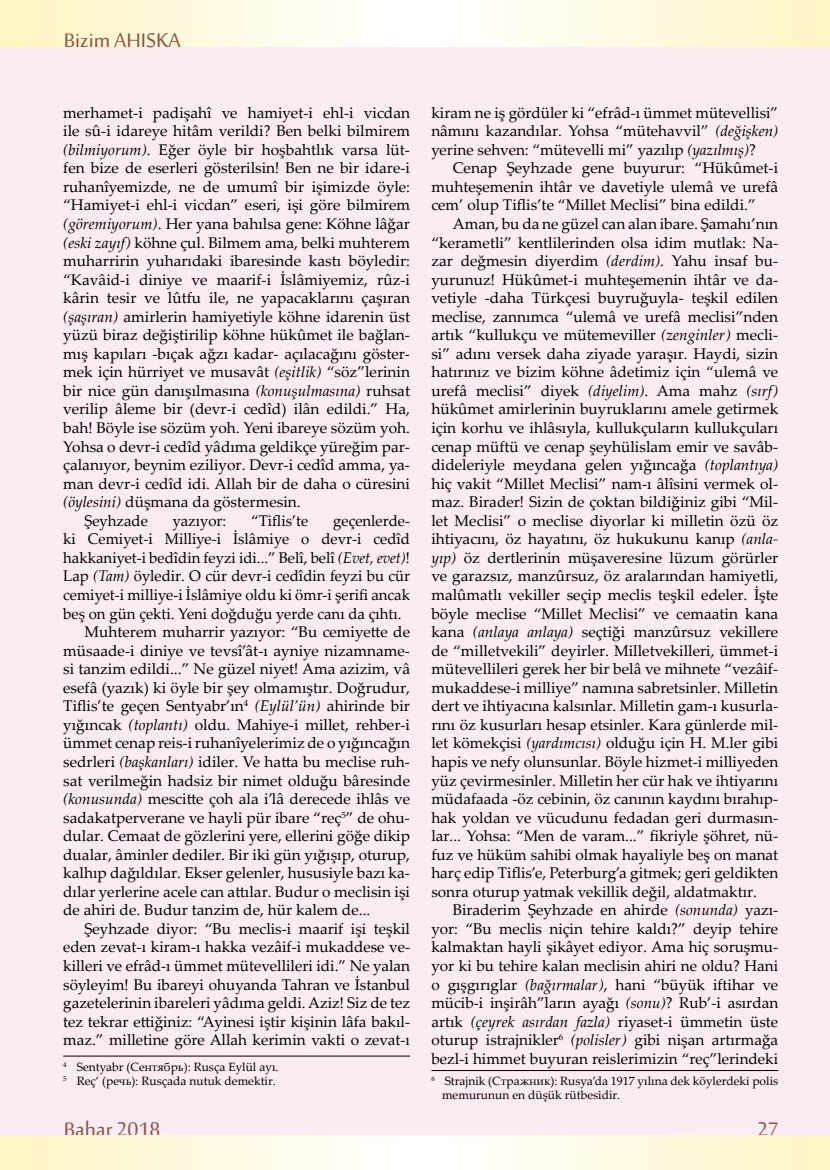
<style>
.page{position:relative;width:830px;height:1170px;background:#fff}
.page>*{position:absolute;margin:0;border:0;box-sizing:border-box;transform-origin:0 0}
.t1{font:27px "Sakkal Majalla";color:#8a5648}
.t2{font:15.45px/18.6px "Palatino Linotype";color:#000;text-align:justify}
.t3{font:12px/14.4px "Palatino Linotype";color:#000}
.s1{font-style:italic}
</style>
<div class="page">
<div style="left:0;top:32px;width:829px;height:1106px;background:#fbebf3"></div>
<hr style="left:63px;top:1055px;width:347px;height:1px;background:#000">
<hr style="left:431px;top:1070px;width:346px;height:1px;background:#000">
<svg style="left:0;top:0;width:829px;height:47px"></svg>
<svg style="left:0;top:1135px;width:829px;height:2px"></svg>
<svg style="left:0;top:1139px;width:829px;height:30px"></svg>
<h1 class="t1" style="left:64px;top:22px;width:118px">Bizim AHISKA</h1>
<p class="t2" style="left:63px;top:103px;width:348px">merhamet-i padişahî ve hamiyet-i ehl-i vicdan</p>
<p class="t2" style="left:63px;top:121px;width:348px">ile sû-i idareye hitâm verildi? Ben belki bilmirem</p>
<p class="t2" style="left:63px;top:140px;width:348px"><span class="s1">(bilmiyorum)</span>. Eğer öyle bir hoşbahtlık varsa lüt-</p>
<p class="t2" style="left:63px;top:158px;width:348px">fen bize de eserleri gösterilsin! Ben ne bir idare-i</p>
<p class="t2" style="left:63px;top:177px;width:348px">ruhanîyemizde, ne de umumî bir işimizde öyle:</p>
<p class="t2" style="left:63px;top:195px;width:348px">“Hamiyet-i ehl-i vicdan” eseri, işi göre bilmirem</p>
<p class="t2" style="left:63px;top:214px;width:348px"><span class="s1">(göremiyorum)</span>. Her yana bahılsa gene: Köhne lâğar</p>
<p class="t2" style="left:63px;top:232px;width:348px"><span class="s1">(eski zayıf)</span> köhne çul. Bilmem ama, belki muhterem</p>
<p class="t2" style="left:63px;top:251px;width:348px">muharririn yuharıdaki ibaresinde kastı böyledir:</p>
<p class="t2" style="left:63px;top:269px;width:348px">“Kavâid-i diniye ve maarif-i İslâmiyemiz, rûz-i</p>
<p class="t2" style="left:63px;top:288px;width:348px">kârin tesir ve lûtfu ile, ne yapacaklarını çaşıran</p>
<p class="t2" style="left:63px;top:306px;width:348px"><span class="s1">(şaşıran)</span> amirlerin hamiyetiyle köhne idarenin üst</p>
<p class="t2" style="left:63px;top:325px;width:348px">yüzü biraz değiştirilip köhne hükûmet ile bağlan-</p>
<p class="t2" style="left:63px;top:344px;width:348px">mış kapıları -bıçak ağzı kadar- açılacağını göster-</p>
<p class="t2" style="left:63px;top:362px;width:348px">mek için hürriyet ve musavât <span class="s1">(eşitlik)</span> “söz”lerinin</p>
<p class="t2" style="left:63px;top:381px;width:348px">bir nice gün danışılmasına <span class="s1">(konuşulmasına)</span> ruhsat</p>
<p class="t2" style="left:63px;top:399px;width:348px">verilip âleme bir (devr-i cedîd) ilân edildi.” Ha,</p>
<p class="t2" style="left:63px;top:418px;width:348px">bah! Böyle ise sözüm yoh. Yeni ibareye sözüm yoh.</p>
<p class="t2" style="left:63px;top:436px;width:348px">Yohsa o devr-i cedîd yâdıma geldikçe yüreğim par-</p>
<p class="t2" style="left:63px;top:455px;width:348px">çalanıyor, beynim eziliyor. Devr-i cedîd amma, ya-</p>
<p class="t2" style="left:63px;top:473px;width:348px">man devr-i cedîd idi. Allah bir de daha o cüresini</p>
<p class="t2" style="left:63px;top:492px;width:239px"><span class="s1">(öylesini)</span> düşmana da göstermesin.</p>
<p class="t2" style="left:84px;top:510px;width:65px">Şeyhzade</p>
<p class="t2" style="left:173px;top:510px;width:55px">yazıyor:</p>
<p class="t2" style="left:251px;top:510px;width:59px">“Tiflis’te</p>
<p class="t2" style="left:333px;top:510px;width:78px">geçenlerde-</p>
<p class="t2" style="left:63px;top:529px;width:348px">ki Cemiyet-i Milliye-i İslâmiye o devr-i cedîd</p>
<p class="t2" style="left:63px;top:547px;width:348px">hakkaniyet-i bedîdin feyzi idi...” Belî, belî <span class="s1">(Evet, evet)</span>!</p>
<p class="t2" style="left:63px;top:566px;width:348px">Lap <span class="s1">(Tam)</span> öyledir. O cür devr-i cedîdin feyzi bu cür</p>
<p class="t2" style="left:63px;top:585px;width:348px">cemiyet-i milliye-i İslâmiye oldu ki ömr-i şerifi ancak</p>
<p class="t2" style="left:63px;top:603px;width:340px">beş on gün çekti. Yeni doğduğu yerde canı da çıhtı.</p>
<p class="t2" style="left:84px;top:622px;width:327px">Muhterem muharrir yazıyor: “Bu cemiyette de</p>
<p class="t2" style="left:63px;top:640px;width:348px">müsaade-i diniye ve tevsî’ât-ı ayniye nizamname-</p>
<p class="t2" style="left:63px;top:659px;width:348px">si tanzim edildi...” Ne güzel niyet! Ama azizim, vâ</p>
<p class="t2" style="left:63px;top:677px;width:348px">esefâ (yazık) ki öyle bir şey olmamıştır. Doğrudur,</p>
<p class="t2" style="left:63px;top:696px;width:348px">Tiflis’te geçen Sentyabr’ın<sup>4</sup> <span class="s1">(Eylül’ün)</span> ahirinde bir</p>
<p class="t2" style="left:63px;top:714px;width:348px">yığıncak <span class="s1">(toplantı)</span> oldu. Mahiye-i millet, rehber-i</p>
<p class="t2" style="left:63px;top:733px;width:348px">ümmet cenap reis-i ruhanîyelerimiz de o yığıncağın</p>
<p class="t2" style="left:63px;top:751px;width:348px">sedrleri <span class="s1">(başkanları)</span> idiler. Ve hatta bu meclise ruh-</p>
<p class="t2" style="left:63px;top:770px;width:348px">sat verilmeğin hadsiz bir nimet olduğu bâresinde</p>
<p class="t2" style="left:63px;top:788px;width:348px"><span class="s1">(konusunda)</span> mescitte çoh ala i’lâ derecede ihlâs ve</p>
<p class="t2" style="left:63px;top:807px;width:348px">sadakatperverane ve hayli pür ibare “reç<sup>5</sup>” de ohu-</p>
<p class="t2" style="left:63px;top:826px;width:348px">dular. Cemaat de gözlerini yere, ellerini göğe dikip</p>
<p class="t2" style="left:63px;top:844px;width:348px">dualar, âminler dediler. Bir iki gün yığışıp, oturup,</p>
<p class="t2" style="left:63px;top:863px;width:348px">kalhıp dağıldılar. Ekser gelenler, hususiyle bazı ka-</p>
<p class="t2" style="left:63px;top:881px;width:348px">dılar yerlerine acele can attılar. Budur o meclisin işi</p>
<p class="t2" style="left:63px;top:900px;width:308px">de ahiri de. Budur tanzim de, hür kalem de...</p>
<p class="t2" style="left:84px;top:918px;width:327px">Şeyhzade diyor: “Bu meclis-i maarif işi teşkil</p>
<p class="t2" style="left:63px;top:937px;width:348px">eden zevat-ı kiram-ı hakka vezâif-i mukaddese ve-</p>
<p class="t2" style="left:63px;top:955px;width:348px">killeri ve efrâd-ı ümmet mütevellileri idi.” Ne yalan</p>
<p class="t2" style="left:63px;top:974px;width:348px">söyleyim! Bu ibareyi ohuyanda Tahran ve İstanbul</p>
<p class="t2" style="left:63px;top:992px;width:348px">gazetelerinin ibareleri yâdıma geldi. Aziz! Siz de tez</p>
<p class="t2" style="left:63px;top:1011px;width:348px">tez tekrar ettiğiniz: “Ayinesi iştir kişinin lâfa bakıl-</p>
<p class="t2" style="left:63px;top:1030px;width:348px">maz.” milletine göre Allah kerimin vakti o zevat-ı</p>
<p class="t3" style="left:63px;top:1058px;width:217px"><sup>4</sup> Sentyabr (Сентябрь): Rusça Eylül ayı.<br><sup>5</sup> Reç’ (речь): Rusçada nutuk demektir.</p>
<p class="t2" style="left:431px;top:103px;width:348px">kiram ne iş gördüler ki “efrâd-ı ümmet mütevellisi” nâmını kazandılar. Yohsa “mütehavvil” <span class="s1">(değişken) </span>yerine sehven: “mütevelli mi” yazılıp <span class="s1">(yazılmış)</span>?</p>
<p class="t2" style="left:431px;top:158px;width:348px;text-indent:21px">Cenap Şeyhzade gene buyurur: “Hükûmet-i muhteşemenin ihtâr ve davetiyle ulemâ ve urefâ cem’ olup Tiflis’te “Millet Meclisi” bina edildi.”</p>
<p class="t2" style="left:431px;top:214px;width:348px;text-indent:21px">Aman, bu da ne güzel can alan ibare. Şamahı’nın “kerametli” kentlilerinden olsa idim mutlak: Na&shy;zar değmesin diyerdim <span class="s1">(derdim)</span>. Yahu insaf bu&shy;yurunuz! Hükûmet-i muhteşemenin ihtâr ve da&shy;vetiyle -daha Türkçesi buyruğuyla- teşkil edilen meclise, zannımca “ulemâ ve urefâ meclisi”nden artık “kullukçu ve mütemeviller <span class="s1">(zenginler)</span> mecli&shy;si” adını versek daha ziyade yaraşır. Haydi, sizin hatırınız ve bizim köhne âdetimiz için “ulemâ ve urefâ meclisi” diyek <span class="s1">(diyelim)</span>. Ama mahz <span class="s1">(sırf) </span>hükûmet amirlerinin buyruklarını amele getirmek için korhu ve ihlâsıyla, kullukçuların kullukçuları cenap müftü ve cenap şeyhülislam emir ve savâb&shy;dideleriyle meydana gelen yığıncağa <span class="s1">(toplantıya) </span>hiç vakit “Millet Meclisi” nam-ı âlîsini vermek ol&shy;maz. Birader! Sizin de çoktan bildiğiniz gibi “Mil&shy;let Meclisi” o meclise diyorlar ki milletin özü öz ihtiyacını, öz hayatını, öz hukukunu kanıp <span class="s1">(anla&shy;yıp)</span> öz dertlerinin müşaveresine lüzum görürler ve garazsız, manzûrsuz, öz aralarından hamiyetli, malûmatlı vekiller seçip meclis teşkil edeler. İşte böyle meclise “Millet Meclisi” ve cemaatin kana kana <span class="s1">(anlaya anlaya)</span> seçtiği manzûrsuz vekillere de “milletvekili” deyirler. Milletvekilleri, ümmet-i mütevellileri gerek her bir belâ ve mihnete “vezâif&shy;mukaddese-i milliye” namına sabretsinler. Milletin dert ve ihtiyacına kalsınlar. Milletin gam-ı kusurla&shy;rını öz kusurları hesap etsinler. Kara günlerde mil&shy;let kömekçisi <span class="s1">(yardımcısı)</span> olduğu için H. M.ler gibi hapis ve nefy olunsunlar. Böyle hizmet-i milliyeden yüz çevirmesinler. Milletin her cür hak ve ihtiyarını müdafaada -öz cebinin, öz canının kaydını bırahıp&shy;hak yoldan ve vücudunu fedadan geri durmasın&shy;lar... Yohsa: “Men de varam...” fikriyle şöhret, nü&shy;fuz ve hüküm sahibi olmak hayaliyle beş on manat harç edip Tiflis’e, Peterburg’a gitmek; geri geldikten sonra oturup yatmak vekillik değil, aldatmaktır.</p>
<p class="t2" style="left:431px;top:900px;width:348px;text-indent:21px">Biraderim Şeyhzade en ahirde <span class="s1">(sonunda)</span> yazı&shy;yor: “Bu meclis niçin tehire kaldı?” deyip tehire kalmaktan hayli şikâyet ediyor. Ama hiç soruşmu&shy;yor ki bu tehire kalan meclisin ahiri ne oldu? Hani o gışgırıglar <span class="s1">(bağırmalar)</span>, hani “büyük iftihar ve mücib-i inşirâh”ların ayağı <span class="s1">(sonu)</span>? Rub’-i asırdan artık <span class="s1">(çeyrek asırdan fazla)</span> riyaset-i ümmetin üste oturup istrajnikler<sup>6</sup> <span class="s1">(polisler)</span> gibi nişan artırmağa bezl-i himmet buyuran reislerimizin “reç”lerindeki</p>
<p class="t3" style="left:442px;top:1073px;width:337px;text-indent:-11px"><sup>6</sup> Strajnik (Стражник): Rusya’da 1917 yılına dek köylerdeki polis memurunun en düşük rütbesidir.</p>
<h1 class="t1" style="left:64px;top:1110px;width:98px">Bahar 2018</h1>
<h1 class="t1" style="left:756px;top:1110px;width:23px">27</h1>
</div>
